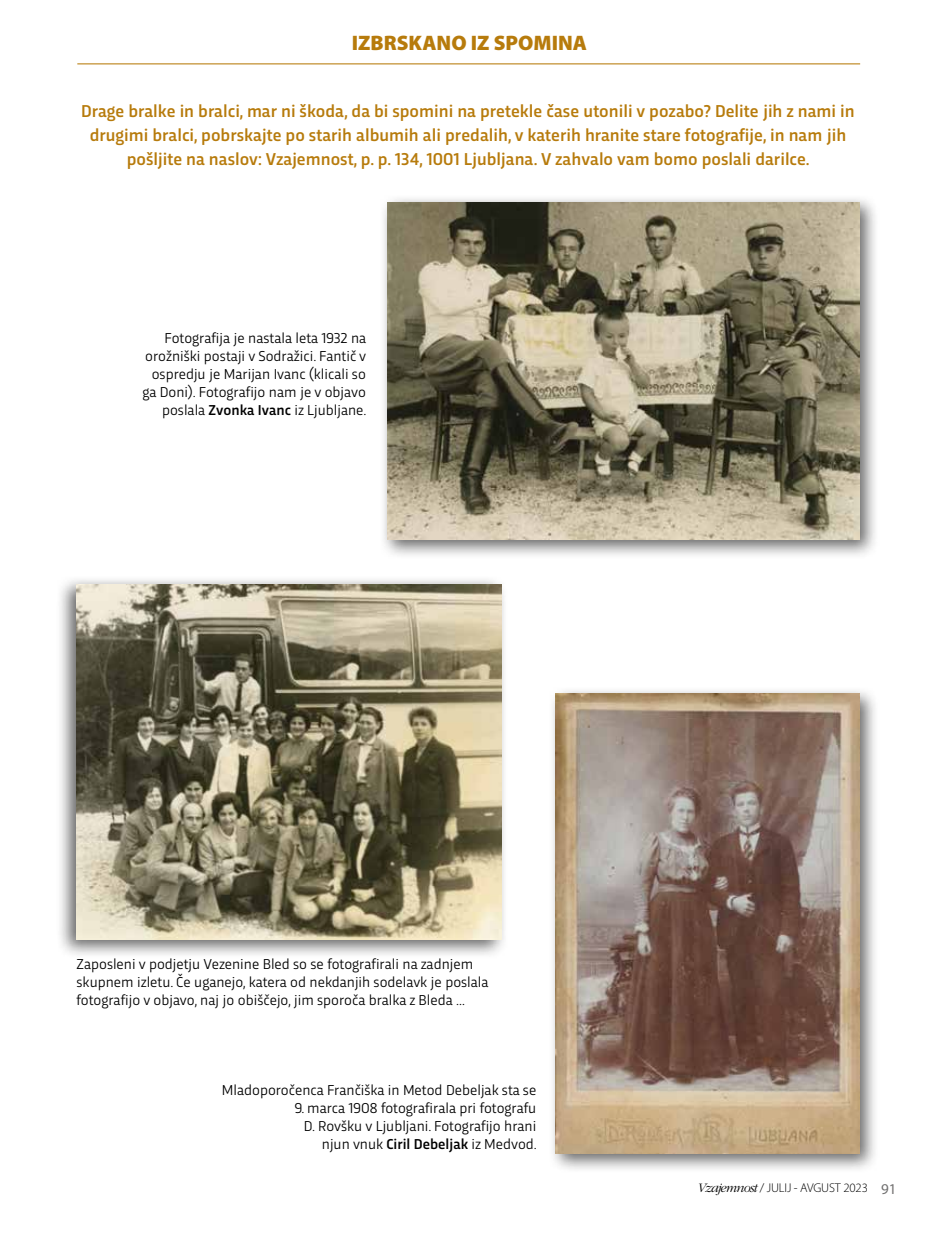
<style>
.page{position:relative;width:936px;height:1234px;background:#fff}
.page>*{position:absolute;margin:0;border:0;box-sizing:border-box;transform-origin:0 0}
.t1{font:900 21px "Myriad Pro";color:#b77b0c}
.t2{font:500 18px/24px "Trasandina";color:#b77b0c;text-align:center}
.t3{font:15px/18px "Trasandina";color:#000;text-align:right}
.t4{font:300 12.75px "Myriad Pro";letter-spacing:-.01em;color:#000}
.s1{font-weight:500}
.s2{font-family:"ITC Garamond Std";font-style:italic;font-size:13.5px}
.s3{font-weight:400;font-size:15px;color:#706f6f}
</style>
<div class="page">
<hr style="left:77px;top:63px;width:783px;height:1px;background:#b77b0c">
<div style="left:55px;top:574px;width:453px;height:384px;background:#000;opacity:.6"></div>
<img style="left:77px;top:584px;width:424px;height:355px">
<div style="left:547px;top:685px;width:332px;height:488px;background:#000;opacity:.6"></div>
<img style="left:555px;top:693px;width:304px;height:459px">
<div style="left:379px;top:194px;width:500px;height:365px;background:#000;opacity:.6"></div>
<img style="left:387px;top:202px;width:472px;height:337px">
<h1 class="t1" style="left:352px;top:29px;width:237px">IZBRSKANO IZ SPOMINA</h1>
<p class="t2" style="left:81px;top:97px;width:775px">Drage bralke in bralci, mar ni škoda, da bi spomini na pretekle čase utonili v pozabo? Delite jih z nami in drugimi bralci, pobrskajte po starih albumih ali predalih, v katerih hranite stare fotografije, in nam jih pošljite na naslov: Vzajemnost, p. p. 134, 1001 Ljubljana. V zahvalo vam bomo poslali darilce.</p>
<p class="t3" style="left:142px;top:327px;width:226px">Fotografija je nastala leta 1932 na orožniški postaji v Sodražici. Fantič v ospredju je Marijan Ivanc (klicali so ga Doni). Fotografijo nam je v objavo poslala <span class="s1">Zvonka Ivanc</span> iz Ljubljane.</p>
<p class="t3" style="left:77px;top:953px;width:413px;text-align:left">Zaposleni v podjetju Vezenine Bled so se fotografirali na zadnjem skupnem izletu. Če uganejo, katera od nekdanjih sodelavk je poslala fotografijo v objavo, naj jo obiščejo, jim sporoča bralka z Bleda …</p>
<p class="t3" style="left:222px;top:1079px;width:316px">Mladoporočenca Frančiška in Metod Debeljak sta se</p>
<p class="t3" style="left:294px;top:1097px;width:244px">9. marca 1908 fotografirala pri fotografu<br>D. Rovšku v Ljubljani. Fotografijo hrani njun vnuk <span class="s1">Ciril Debeljak</span> iz Medvod.</p>
<p class="t4" style="left:697px;top:1179px;width:200px"><span class="s2">Vzajemnost</span> / JULIJ - AVGUST 2023 <span class="s3">91</span></p>
</div>
